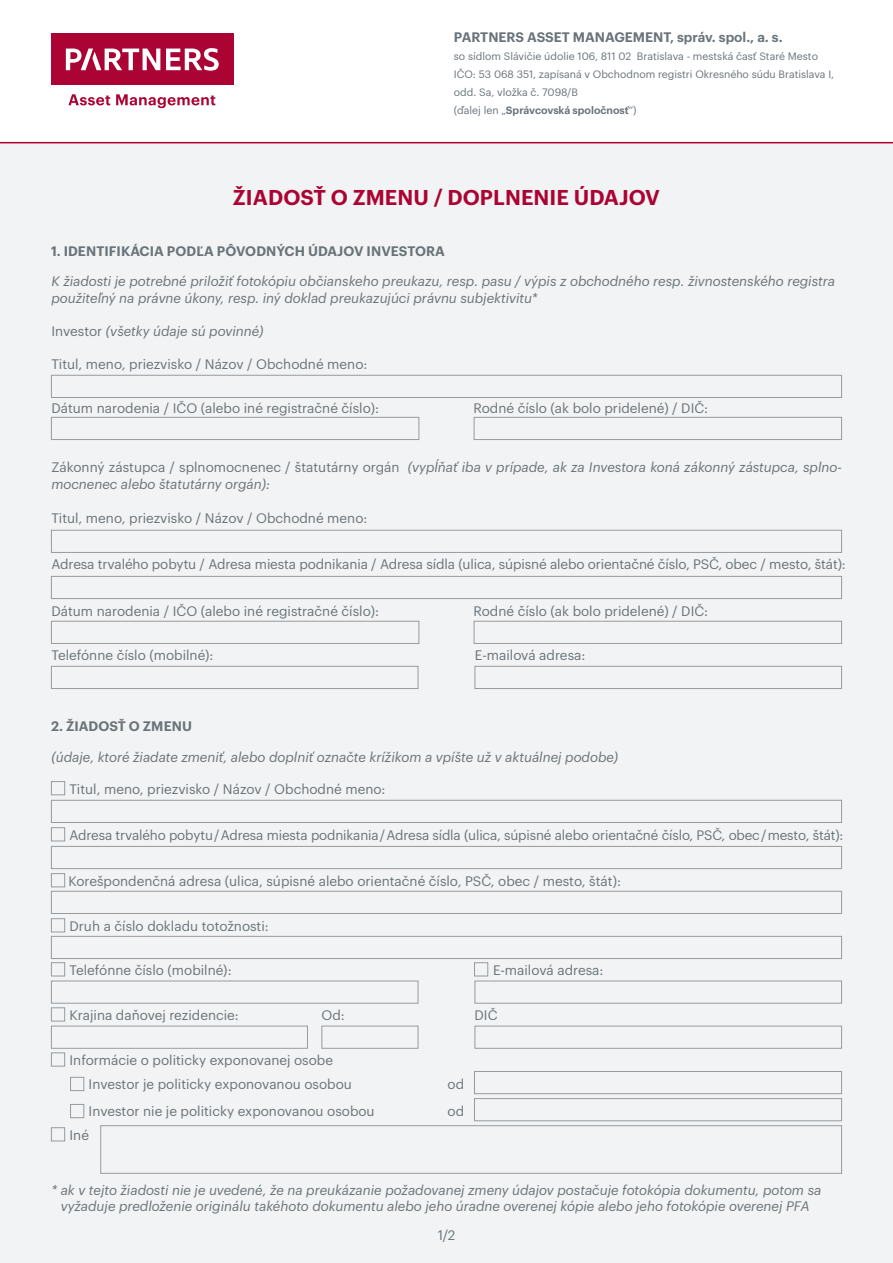
<style>
.page{position:relative;width:893px;height:1263px;background:#fff}
.page>*{position:absolute;margin:0;border:0;box-sizing:border-box;transform-origin:0 0}
.t1{font:600 21px "Graphik";letter-spacing:.005em;color:#ab0333}
.t2{font:13.5px "Graphik";color:#697379}
.t3{font:italic 13.5px/16.2px "Graphik";color:#697379}
.t4{font:600 13.5px "Graphik";color:#697379}
.t5{font:10.5px/18.1px "Graphik";color:#697379}
.s1{font-weight:600}
.s2{font-style:normal}
</style>
<div class="page">
<div style="left:0;top:143px;width:893px;height:1120px;background:#f2f3f4"></div>
<hr style="left:0;top:142px;width:893px;height:1px;background:#ab0333">
<div style="left:51px;top:34px;width:182px;height:51px;background:#ab0333"></div>
<svg style="left:166px;top:48px;width:53px;height:23px"></svg>
<svg style="left:66px;top:49px;width:94px;height:21px"></svg>
<svg style="left:68px;top:94px;width:42px;height:11px"></svg>
<svg style="left:116px;top:94px;width:99px;height:14px"></svg>
<div style="left:51px;top:375px;width:791px;height:23px;border:1px solid #959ca1"></div>
<div style="left:51px;top:417px;width:368px;height:23px;border:1px solid #959ca1"></div>
<div style="left:51px;top:666px;width:367px;height:23px;border:1px solid #959ca1"></div>
<div style="left:51px;top:981px;width:367px;height:22px;border:1px solid #959ca1"></div>
<div style="left:51px;top:1026px;width:257px;height:23px;border:1px solid #959ca1"></div>
<div style="left:100px;top:1125px;width:742px;height:49px;border:1px solid #959ca1"></div>
<div style="left:321px;top:1026px;width:97px;height:23px;border:1px solid #959ca1"></div>
<div style="left:474px;top:1071px;width:368px;height:23px;border:1px solid #959ca1"></div>
<div style="left:474px;top:1098px;width:368px;height:23px;border:1px solid #959ca1"></div>
<div style="left:475px;top:1026px;width:367px;height:23px;border:1px solid #959ca1"></div>
<div style="left:475px;top:666px;width:367px;height:23px;border:1px solid #959ca1"></div>
<div style="left:475px;top:981px;width:367px;height:22px;border:1px solid #959ca1"></div>
<div style="left:474px;top:417px;width:368px;height:23px;border:1px solid #959ca1"></div>
<div style="left:51px;top:576px;width:791px;height:23px;border:1px solid #959ca1"></div>
<div style="left:51px;top:846px;width:791px;height:23px;border:1px solid #959ca1"></div>
<div style="left:51px;top:530px;width:791px;height:23px;border:1px solid #959ca1"></div>
<div style="left:51px;top:800px;width:791px;height:23px;border:1px solid #959ca1"></div>
<div style="left:51px;top:936px;width:791px;height:23px;border:1px solid #959ca1"></div>
<div style="left:51px;top:621px;width:368px;height:23px;border:1px solid #959ca1"></div>
<div style="left:51px;top:891px;width:791px;height:23px;border:1px solid #959ca1"></div>
<div style="left:474px;top:621px;width:368px;height:23px;border:1px solid #959ca1"></div>
<div style="left:51px;top:781px;width:14px;height:14px;border:1px solid #959ca1"></div>
<div style="left:51px;top:827px;width:14px;height:14px;border:1px solid #959ca1"></div>
<div style="left:51px;top:873px;width:14px;height:14px;border:1px solid #959ca1"></div>
<div style="left:51px;top:918px;width:14px;height:14px;border:1px solid #959ca1"></div>
<div style="left:51px;top:962px;width:14px;height:14px;border:1px solid #959ca1"></div>
<div style="left:51px;top:1007px;width:14px;height:14px;border:1px solid #959ca1"></div>
<div style="left:51px;top:1127px;width:14px;height:14px;border:1px solid #959ca1"></div>
<div style="left:51px;top:1052px;width:14px;height:14px;border:1px solid #959ca1"></div>
<div style="left:70px;top:1077px;width:14px;height:14px;border:1px solid #959ca1"></div>
<div style="left:70px;top:1104px;width:14px;height:14px;border:1px solid #959ca1"></div>
<div style="left:474px;top:962px;width:14px;height:14px;border:1px solid #959ca1"></div>
<p class="t4" style="left:454px;top:27px;width:330px">PARTNERS ASSET MANAGEMENT, správ. spol., a. s.</p>
<p class="t5" style="left:454px;top:46px;width:382px">so sídlom Slávičie údolie 106, 811 02 Bratislava - mestská časť Staré Mesto IČO: 53 068 351, zapísaná v Obchodnom registri Okresného súdu Bratislava I, odd. Sa, vložka č. 7098/B<br>(ďalej len „<span class="s1">Správcovská spoločnosť</span>“)</p>
<p class="t1" style="left:233px;top:181px;width:429px">ŽIADOSŤ O ZMENU / DOPLNENIE ÚDAJOV</p>
<p class="t4" style="left:51px;top:241px;width:395px">1. IDENTIFIKÁCIA PODĽA PÔVODNÝCH ÚDAJOV INVESTORA</p>
<p class="t3" style="left:51px;top:272px;width:785px">K žiadosti je potrebné priložiť fotokópiu občianskeho preukazu, resp. pasu / výpis z obchodného resp. živnostenského registra použiteľný na právne úkony, resp. iný doklad preukazujúci právnu subjektivitu*</p>
<p class="t3" style="left:51px;top:322px;width:213px"><span class="s2">Investor</span> (všetky údaje sú povinné)</p>
<p class="t2" style="left:51px;top:353px;width:317px">Titul, meno, priezvisko / Názov / Obchodné meno:</p>
<p class="t2" style="left:51px;top:398px;width:329px">Dátum narodenia / IČO (alebo iné registračné číslo):</p>
<p class="t2" style="left:473px;top:398px;width:236px">Rodné číslo (ak bolo pridelené) / DIČ:</p>
<p class="t3" style="left:51px;top:458px;width:792px"><span class="s2">Zákonný zástupca / splnomocnenec / štatutárny orgán</span> (vypĺňať iba v prípade, ak za Investora koná zákonný zástupca, splno&shy;mocnenec alebo štatutárny orgán):</p>
<p class="t2" style="left:51px;top:508px;width:317px">Titul, meno, priezvisko / Názov / Obchodné meno:</p>
<p class="t2" style="left:51px;top:554px;width:796px">Adresa trvalého pobytu / Adresa miesta podnikania / Adresa sídla (ulica, súpisné alebo orientačné číslo, PSČ, obec / mesto, štát):</p>
<p class="t2" style="left:473px;top:601px;width:236px">Rodné číslo (ak bolo pridelené) / DIČ:</p>
<p class="t2" style="left:51px;top:601px;width:329px">Dátum narodenia / IČO (alebo iné registračné číslo):</p>
<p class="t2" style="left:51px;top:645px;width:164px">Telefónne číslo (mobilné):</p>
<p class="t2" style="left:475px;top:645px;width:112px">E-mailová adresa:</p>
<p class="t4" style="left:51px;top:715px;width:142px">2. ŽIADOSŤ O ZMENU</p>
<p class="t3" style="left:51px;top:747px;width:568px">(údaje, ktoré žiadate zmeniť, alebo doplniť označte krížikom a vpíšte už v aktuálnej podobe)</p>
<p class="t2" style="left:70px;top:778px;width:317px">Titul, meno, priezvisko / Názov / Obchodné meno:</p>
<p class="t2" style="left:70px;top:825px;width:775px">Adresa trvalého pobytu / Adresa miesta podnikania / Adresa sídla (ulica, súpisné alebo orientačné číslo, PSČ, obec / mesto, štát):</p>
<p class="t2" style="left:68px;top:871px;width:554px">Korešpondenčná adresa (ulica, súpisné alebo orientačné číslo, PSČ, obec / mesto, štát):</p>
<p class="t2" style="left:70px;top:916px;width:201px">Druh a číslo dokladu totožnosti:</p>
<p class="t2" style="left:70px;top:960px;width:164px">Telefónne číslo (mobilné):</p>
<p class="t2" style="left:70px;top:1005px;width:171px">Krajina daňovej rezidencie:</p>
<p class="t2" style="left:493px;top:960px;width:112px">E-mailová adresa:</p>
<p class="t2" style="left:475px;top:1005px;width:24px">DIČ</p>
<p class="t2" style="left:321px;top:1005px;width:25px">Od:</p>
<p class="t2" style="left:70px;top:1050px;width:265px">Informácie o politicky exponovanej osobe</p>
<p class="t2" style="left:89px;top:1074px;width:265px">Investor je politicky exponovanou osobou</p>
<p class="t2" style="left:89px;top:1101px;width:287px">Investor nie je politicky exponovanou osobou</p>
<p class="t2" style="left:70px;top:1124px;width:21px">Iné</p>
<p class="t2" style="left:448px;top:1074px;width:18px">od</p>
<p class="t2" style="left:448px;top:1101px;width:18px">od</p>
<p class="t3" style="left:51px;top:1180px;width:771px;text-align:center">* ak v tejto žiadosti nie je uvedené, že na preukázanie požadovanej zmeny údajov postačuje fotokópia dokumentu, potom sa vyžaduje predloženie originálu takéhoto dokumentu alebo jeho úradne overenej kópie alebo jeho fotokópie overenej PFA</p>
<p class="t2" style="left:438px;top:1225px;width:19px">1/2</p>
</div>
